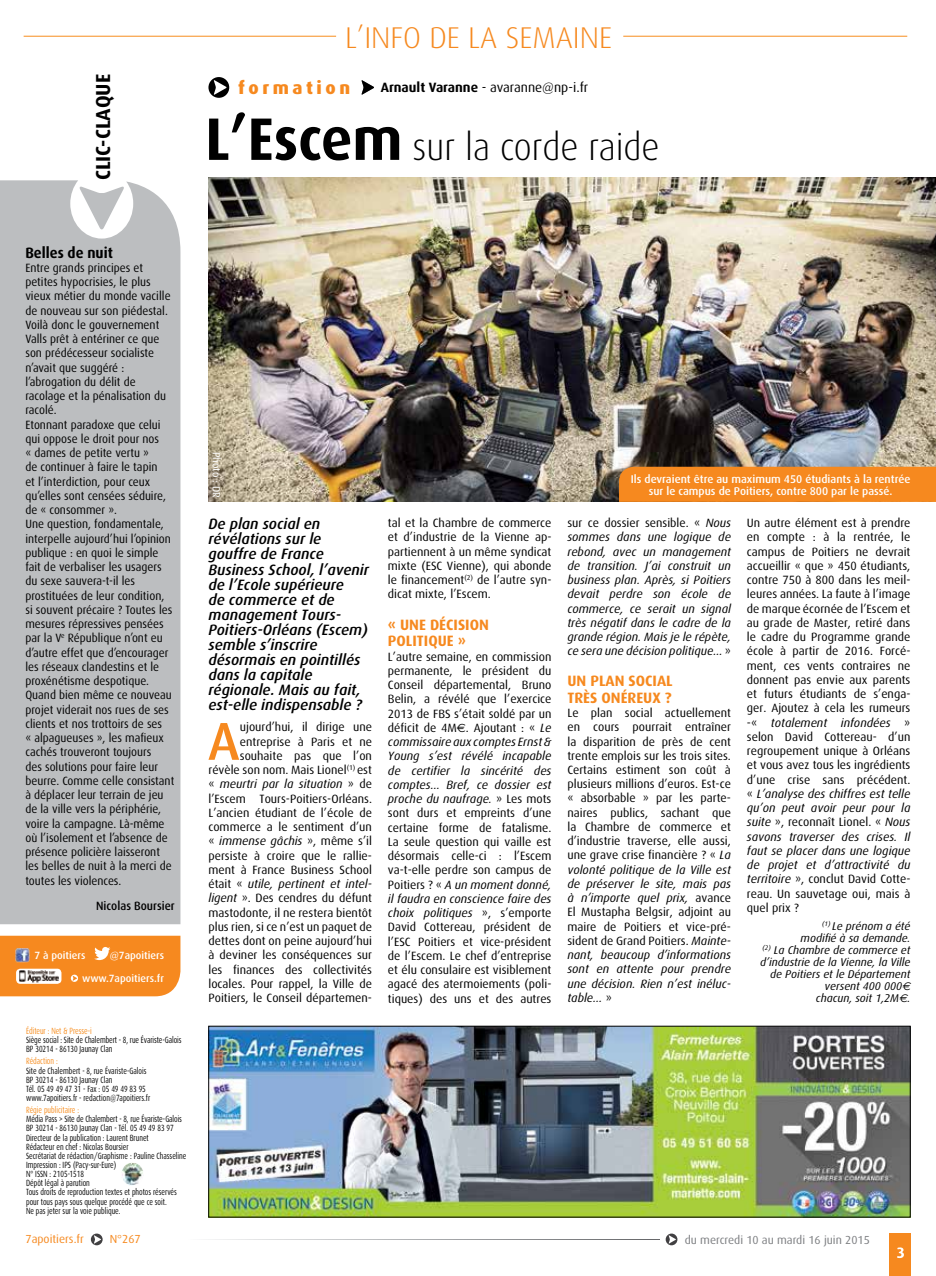
<style>
.page{position:relative;width:936px;height:1276px;background:#fff}
.page>*{position:absolute;margin:0;border:0;box-sizing:border-box;transform-origin:0 0}
.t1{font:500 53.4px "Dax";color:#f6891f}
.t2{font:300 37.5px "Dax";color:#000;scale:.95 1}
.t3{font:300 30px "Dax";color:#f6891f}
.t4{font:700 20.25px "Dax";color:#000}
.t5{font:800 18px "Dax";letter-spacing:.2em;color:#f6891f}
.t6{font:italic 500 15px/15px "Dax";color:#000}
.t7{font:700 15px/16.5px "Dax";color:#f6891f}
.t8{font:700 15px "Dax";color:#000;scale:.95 1}
.t9{font:13.5px "Dax";color:#000}
.t10{font:12px/14.2px "Dax";color:#000;text-align:justify}
.t11{font:12px/14.2px "Dax";color:#000;scale:.95 1}
.t12{font:italic 12px/14.2px "Dax";color:#000;text-align:justify}
.t13{font:500 12px "Dax";color:#000;scale:.95 1}
.t14{font:11.7px "Dax";color:#7c7e81}
.t15{font:11.7px "Dax";color:#f6891f}
.t16{font:italic 11.25px/12px "Dax";color:#000;text-align:right}
.t17{font:500 11.25px/12px "Dax";color:#fff;text-align:center}
.t18{font:500 10.5px "Dax";color:#fff}
.t19{font:10.5px "Dax";color:#fff}
.t20{font:9px/9.1px "Dax";color:#000;scale:.76 1}
.t21{font:9px "Dax";color:#f78d1e;scale:.76 1}
.s1{font-weight:700}
.s2{font-weight:700;font-size:60px}
.s3{font-style:italic}
.s4{font-family:"Euro Sans"}
.s5{font-style:normal}
</style>
<div class="page">
<div style="left:0;top:180px;width:180px;height:744px;background:#bcbec0"></div>
<div style="left:889px;top:1233px;width:22px;height:43px;background:#f6891f"></div>
<svg style="left:897px;top:1247px;width:6px;height:11px"></svg>
<hr style="left:24px;top:36px;width:312px;height:1px;background:#f78d1e">
<hr style="left:623px;top:36px;width:284px;height:1px;background:#f78d1e">
<svg style="left:0;top:935px;width:180px;height:61px;background:#f29030"></svg>
<img style="left:208px;top:178px;width:727px;height:324px">
<svg style="left:208px;top:77px;width:21px;height:21px"></svg>
<svg style="left:361px;top:80px;width:13px;height:15px"></svg>
<img style="left:16px;top:948px;width:14px;height:14px">
<div style="left:619px;top:467px;width:316px;height:35px;background:#f6891f"></div>
<img style="left:121px;top:1162px;width:23px;height:23px;border-radius:11px">
<img style="left:210px;top:1028px;width:698px;height:187px">
<div style="left:208px;top:1026px;width:702px;height:191px;border:1px solid #000"></div>
<svg style="left:91px;top:1233px;width:12px;height:12px"></svg>
<svg style="left:665px;top:1233px;width:12px;height:12px"></svg>
<svg style="left:208px;top:1239px;width:451px;height:1px"></svg>
<h3 class="t4" style="left:92px;top:180px;width:108px;rotate:-90deg">CLIC-CLAQUE</h3>
<p class="t8" style="left:25px;top:244px;width:94px">BELLES DE NUIT</p>
<p class="t11" style="left:25px;top:261px;width:158px">Entre grands principes et petites hypocrisies, le plus vieux métier du monde vacille de nouveau sur son piédestal.<br>Voilà donc le gouvernement<br>Valls prêt à entériner ce que son prédécesseur socialiste n’avait que suggéré : l’abrogation du délit de racolage et la pénalisation du racolé.<br>Etonnant paradoxe que celui qui oppose le droit pour nos<br>« dames de petite vertu »<br>de continuer à faire le tapin<br>et l’interdiction, pour ceux qu’elles sont censées séduire, de « consommer ».<br>Une question, fondamentale, interpelle aujourd’hui l’opinion publique : en quoi le simple fait de verbaliser les usagers du sexe sauvera-t-il les prostituées de leur condition, si souvent précaire ? Toutes les mesures répressives pensées par la V<sup>e</sup> République n’ont eu d’autre effet que d’encourager les réseaux clandestins et le proxénétisme despotique.<br>Quand bien même ce nouveau projet viderait nos rues de ses clients et nos trottoirs de ses<br>« alpagueuses », les mafieux cachés trouveront toujours<br>des solutions pour faire leur beurre. Comme celle consistant à déplacer leur terrain de jeu de la ville vers la périphérie, voire la campagne. Là-même où l’isolement et l’absence de présence policière laisseront les belles de nuit à la merci de toutes les violences.</p>
<p class="t13" style="left:96px;top:899px;width:84px">Nicolas Boursier</p>
<p class="t18" style="left:34px;top:949px;width:52px">7 à poitiers</p>
<p class="t18" style="left:110px;top:949px;width:56px">@7apoitiers</p>
<p class="t18" style="left:82px;top:972px;width:83px">www.7apoitiers.fr</p>
<h3 class="t3" style="left:345px;top:21px;width:268px">L’INFO DE LA SEMAINE</h3>
<h3 class="t5" style="left:238px;top:77px;width:114px">formation</h3>
<p class="t9" style="left:381px;top:80px;width:209px"><span class="s1">ARNAULT VARANNE</span> - avaranne@np-i.fr</p>
<h2 class="t2" style="left:205px;top:126px;width:480px"><span class="s2">L’ESCEM</span> sur la corde raide</h2>
<p class="t19" style="left:222px;top:452px;width:47px;rotate:90deg">Photo : DR</p>
<p class="t6" style="left:208px;top:517px;width:162px">De plan social en révélations sur le gouffre de France<br>Business School, l’avenir de l’Ecole supérieure<br>de commerce et de management Tours-<br>Poitiers-Orléans (Escem) semble s’inscrire désormais en pointillés dans la capitale régionale. Mais au fait, est-elle indispensable ?</p>
<h1 class="t1" style="left:208px;top:711px;width:34px">A</h1>
<p class="t10" style="left:208px;top:720px;width:165px;text-align:right">ujourd’hui, il dirige une entreprise à Paris et ne souhaite pas que l’on révèle son nom. Mais Lionel<sup>(1)</sup> est « <span class="s3">meurtri par la situation</span> » de l’Escem Tours-Poitiers-Orléans.<br>L’ancien étudiant de l’école de commerce a le sentiment d’un « <span class="s3">immense gâchis</span> », même s’il persiste à croire que le rallie&shy;ment à France Business School était « <span class="s3">utile, pertinent et intel&shy;ligent</span> ». Des cendres du défunt mastodonte, il ne restera bientôt plus rien, si ce n’est un paquet de dettes dont on peine aujourd’hui à deviner les conséquences sur les finances des collectivités locales. Pour rappel, la Ville de<br>Poitiers, le Conseil départemen-</p>
<p class="t10" style="left:388px;top:516px;width:165px">tal et la Chambre de commerce et d’industrie de la Vienne ap&shy;partiennent à un même syndicat mixte (ESC Vienne), qui abonde le financement<sup>(2)</sup> de l’autre syn&shy;dicat mixte, l’Escem.</p>
<p class="t7" style="left:388px;top:616px;width:100px">« UNE DÉCISION<br>POLITIQUE »</p>
<p class="t10" style="left:388px;top:649px;width:165px">L’autre semaine, en commission permanente, le président du Conseil départemental, Bruno Belin, a révélé que l’exercice 2013 de FBS s’était soldé par un déficit de 4M<span class="s4">€</span>. Ajoutant : « <span class="s3">Le commissaire aux comptes Ernst &amp; Young s’est révélé incapable de certifier la sincérité des comptes… Bref, ce dossier est proche du naufrage.</span> » Les mots sont durs et empreints d’une certaine forme de fatalisme.<br>La seule question qui vaille est désormais celle-ci : l’Escem va-t-elle perdre son campus de Poitiers ? « <span class="s3">A un moment donné, il faudra en conscience faire des choix politiques</span> », s’emporte David Cottereau, président de l’ESC Poitiers et vice-président de l’Escem. Le chef d’entreprise et élu consulaire est visiblement agacé des atermoiements (poli&shy;tiques) des uns et des autres</p>
<p class="t17" style="left:630px;top:473px;width:281px">Ils devraient être au maximum 450 étudiants à la rentrée sur le campus de Poitiers, contre 800 par le passé.</p>
<p class="t12" style="left:567px;top:516px;width:165px"><span class="s5">sur ce dossier sensible. «</span> Nous sommes dans une logique de rebond, avec un management de transition. J’ai construit un business plan. Après, si Poitiers devait perdre son école de commerce, ce serait un signal très négatif dans le cadre de la grande région. Mais je le répète, ce sera une décision politique… <span class="s5">»</span></p>
<p class="t7" style="left:567px;top:673px;width:107px">UN PLAN SOCIAL<br>TRÈS ONÉREUX ?</p>
<p class="t10" style="left:567px;top:706px;width:165px">Le plan social actuellement en cours pourrait entraîner la disparition de près de cent trente emplois sur les trois sites.<br>Certains estiment son coût à plusieurs millions d’euros. Est-ce « absorbable » par les parte&shy;naires publics, sachant que la Chambre de commerce et d’industrie traverse, elle aussi, une grave crise financière ? « <span class="s3">La volonté politique de la Ville est de préserver le site, mais pas à n’importe quel prix,</span> avance El Mustapha Belgsir, adjoint au maire de Poitiers et vice-pré&shy;sident de Grand Poitiers. <span class="s3">Mainte&shy;nant, beaucoup d’informations sont en attente pour prendre une décision. Rien n’est inéluc&shy;table…</span> »</p>
<p class="t10" style="left:746px;top:516px;width:165px">Un autre élément est à prendre en compte : à la rentrée, le campus de Poitiers ne devrait accueillir « que » 450 étudiants, contre 750 à 800 dans les meil&shy;leures années. La faute à l’image de marque écornée de l’Escem et au grade de Master, retiré dans le cadre du Programme grande école à partir de 2016. Forcé&shy;ment, ces vents contraires ne donnent pas envie aux parents et futurs étudiants de s’enga&shy;ger. Ajoutez à cela les rumeurs -« <span class="s3">totalement infondées</span> » selon David Cottereau- d’un regroupement unique à Orléans et vous avez tous les ingrédients d’une crise sans précédent. « <span class="s3">L’analyse des chiffres est telle qu’on peut avoir peur pour la suite</span> », reconnaît Lionel. « <span class="s3">Nous savons traverser des crises. Il faut se placer dans une logique de projet et d’attractivité du territoire</span> », conclut David Cotte&shy;reau. Un sauvetage oui, mais à quel prix ?</p>
<p class="t16" style="left:760px;top:920px;width:152px"><sup>(1)</sup> Le prénom a été<br>modifié à sa demande.<br><sup>(2)</sup> La Chambre de commerce et d’industrie de la Vienne, la Ville de Poitiers et le Département versent 400 000<span class="s4">€<br></span>chacun, soit 1,2M<span class="s4">€</span>.</p>
<p class="t21" style="left:26px;top:1026px;width:88px">Éditeur : Net &amp; Presse-i</p>
<p class="t20" style="left:26px;top:1035px;width:206px">Siège social : Site de Chalembert - 8, rue Évariste-Galois<br>BP 30214 - 86130 Jaunay Clan</p>
<p class="t21" style="left:26px;top:1056px;width:43px">Rédaction :</p>
<p class="t20" style="left:26px;top:1066px;width:165px">Site de Chalembert - 8, rue Évariste-Galois BP 30214 - 86130 Jaunay Clan<br>Tél. 05 49 49 47 31 - Fax : 05 49 49 83 95 www.7apoitiers.fr - redaction@7apoitiers.fr</p>
<p class="t21" style="left:26px;top:1105px;width:71px">Régie publicitaire :</p>
<p class="t20" style="left:26px;top:1114px;width:212px">Média Pass &gt; Site de Chalembert - 8, rue Évariste-Galois BP 30214 - 86130 Jaunay Clan - Tél. 05 49 49 83 97<br>Directeur de la publication : Laurent Brunet<br>Rédacteur en chef : Nicolas Boursier<br>Secrétariat de rédaction/Graphisme : Pauline Chasseline Impression : IPS (Pacy-sur-Eure)<br>N° ISSN : 2105-1518<br>Dépôt légal à parution<br>Tous droits de reproduction textes et photos réservés pour tous pays sous quelque procédé que ce soit.<br>Ne pas jeter sur la voie publique.</p>
<p class="t15" style="left:26px;top:1233px;width:60px">7apoitiers.fr</p>
<p class="t15" style="left:110px;top:1233px;width:32px">N°267</p>
<p class="t14" style="left:684px;top:1233px;width:186px">du mercredi 10 au mardi 16 juin 2015</p>
</div>
